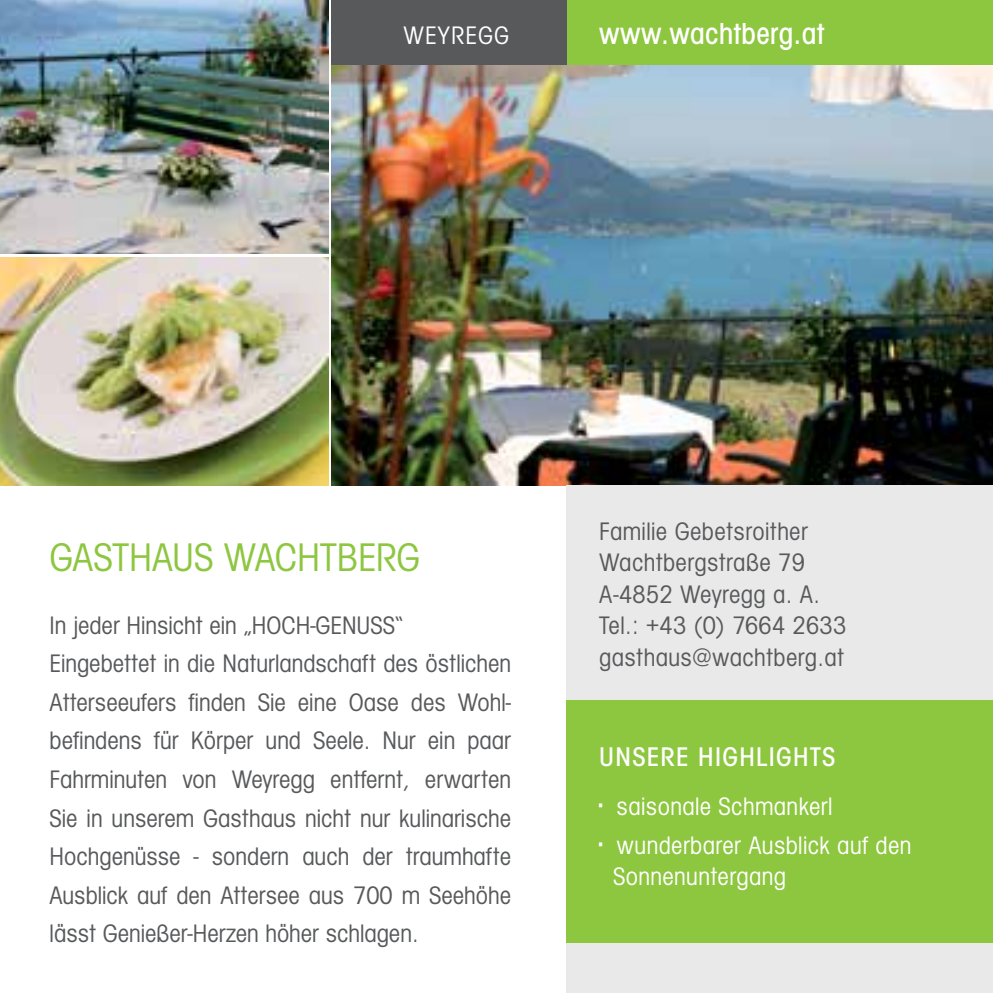
<style>
.page{position:relative;width:993px;height:993px;background:#fff}
.page>*{position:absolute;margin:0;border:0;box-sizing:border-box;transform-origin:0 0}
.t1{font:condensed 41.3px "Avant Gard";color:#8dc63f}
.t2{font:500 condensed 31.5px "Avant Gard";letter-spacing:.015em;color:#fff}
.t3{font:500 condensed 28px "Avant Gard";letter-spacing:.05em;color:#fff}
.t4{font:condensed 26.25px/38.5px "Avant Gard";color:#58595b}
.t5{font:condensed 26.25px/38.5px "Avant Gard";letter-spacing:.015em;color:#fff}
.s1{font-weight:500;font-size:28px}
</style>
<div class="page">
<img style="left:331px;top:65px;width:661px;height:420px">
<img style="left:0;top:0;width:328px;height:254px">
<img style="left:0;top:257px;width:328px;height:228px">
<div style="left:566px;top:485px;width:426px;height:507px;background:#e9e9e9"></div>
<div style="left:566px;top:699px;width:426px;height:242px;background:#8dc63f"></div>
<div style="left:566px;top:0;width:426px;height:65px;background:#8dc63f"></div>
<div style="left:331px;top:0;width:235px;height:65px;background:#58595b"></div>
<p class="t5" style="left:403px;top:16px;width:91px">weyregg</p>
<p class="t2" style="left:599px;top:15px;width:227px">www.wachtberg.at</p>
<h1 class="t1" style="left:50px;top:534px;width:44px">GASTHAUS</h1>
<h1 class="t1" style="left:224px;top:534px;width:53px">WACHTBER</h1>
<h1 class="t1" style="left:396px;top:534px;width:25px">G</h1>
<p class="t4" style="left:50px;top:606px;width:217px">In jeder Hinsicht ein „HOCH</p>
<p class="t4" style="left:310px;top:606px;width:34px">-GENUSS</p>
<p class="t4" style="left:50px;top:606px;width:463px;text-indent:345px">“ Eingebettet in die Naturlandschaft des östlichen Atterseeufers finden Sie eine Oase des Wohl&shy;befindens für Körper und Seele. Nur ein paar Fahrminuten von Weyregg entfernt, erwarten Sie in unserem Gasthaus nicht nur kulinarische Hochgenüsse - sondern auch der traumhafte Ausblick auf den Attersee aus 700 m Seehöhe lässt Genießer-Herzen höher schlagen.</p>
<p class="t4" style="left:599px;top:515px;width:248px;line-height:31.5px">Familie Gebetsroither<br>Wachtbergstraße 79<br>A-4852 Weyregg a. A.<br>Tel.: +43 (0) 7664 2633 gasthaus@wachtberg.at</p>
<p class="t3" style="left:599px;top:740px;width:238px">unsere Highlights</p>
<p class="t5" style="left:599px;top:787px;width:314px"><span class="s1">·</span> saisonale Schmankerl<br><span class="s1">·</span> wunderbarer Ausblick auf den</p>
<p class="t5" style="left:613px;top:857px;width:174px">Sonnenuntergang</p>
</div>
